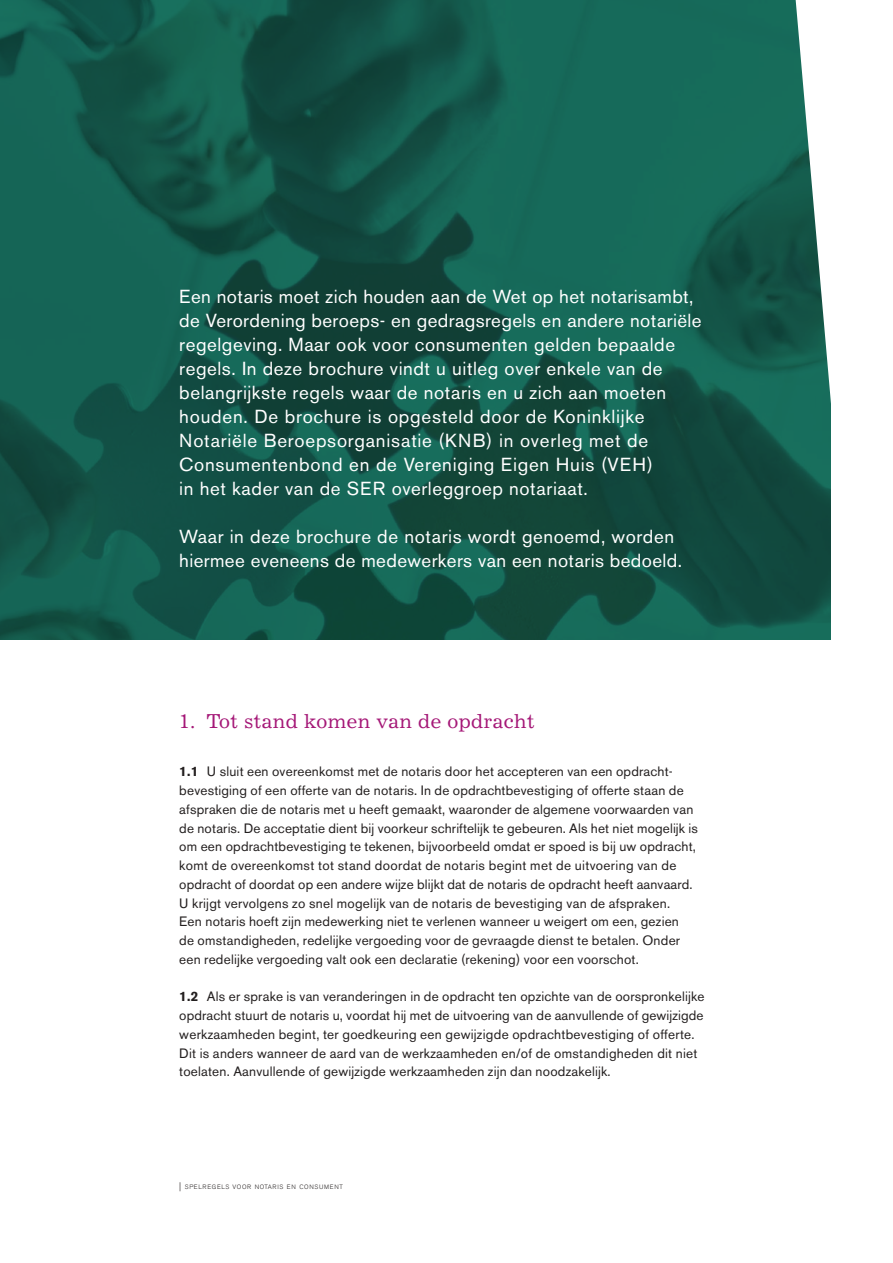
<style>
.page{position:relative;width:893px;height:1263px;background:#fff}
.page>*{position:absolute;margin:0;border:0;box-sizing:border-box;transform-origin:0 0}
.t1{font:19.2px "News 702 BT";letter-spacing:.025em;color:#a51877}
.t2{font:18.75px/24px "Akzidenz Grotesk BE";letter-spacing:.03em;color:#fff}
.t3{font:13.5px/18.8px "Akzidenz Grotesk BE";letter-spacing:.015em;color:#231f1f}
.t4{font:300 6.3px "Akzidenz Grotesk BE";letter-spacing:.105em;color:#231f1f}
.s1{font-weight:700}
.s2{font-size:9px}
</style>
<div class="page">
<img style="left:0;top:0;width:831px;height:640px">
<svg style="left:796px;top:0;width:35px;height:458px"></svg>
<p class="t2" style="left:179px;top:284px;width:524px">Een notaris moet zich houden aan de Wet op het notarisambt, de Verordening beroeps- en gedragsregels en andere notariële regelgeving. Maar ook voor consumenten gelden bepaalde regels. In deze brochure vindt u uitleg over enkele van de belangrijkste regels waar de notaris en u zich aan moeten houden. De brochure is opgesteld door de Koninklijke Notariële Beroepsorganisatie (KNB) in overleg met de Consumentenbond en de Vereniging Eigen Huis (VEH)<br>in het kader van de SER overleggroep notariaat.</p>
<h2 class="t2" style="left:179px;top:524px;width:504px">Waar in deze brochure de notaris wordt genoemd, worden hiermee eveneens de medewerkers van een notaris bedoeld.</h2>
<h1 class="t1" style="left:179px;top:709px;width:357px">1. Tot stand komen van de opdracht</h1>
<p class="t3" style="left:179px;top:762px;width:520px"><span class="s1">1.1</span> U sluit een overeenkomst met de notaris door het accepteren van een opdracht&shy;bevestiging of een offerte van de notaris. In de opdrachtbevestiging of offerte staan de afspraken die de notaris met u heeft gemaakt, waaronder de algemene voorwaarden van de notaris. De acceptatie dient bij voorkeur schriftelijk te gebeuren. Als het niet mogelijk is om een opdrachtbevestiging te tekenen, bijvoorbeeld omdat er spoed is bij uw opdracht, komt de overeenkomst tot stand doordat de notaris begint met de uitvoering van de opdracht of doordat op een andere wijze blijkt dat de notaris de opdracht heeft aanvaard.<br>U krijgt vervolgens zo snel mogelijk van de notaris de bevestiging van de afspraken.<br>Een notaris hoeft zijn medewerking niet te verlenen wanneer u weigert om een, gezien<br>de omstandigheden, redelijke vergoeding voor de gevraagde dienst te betalen. Onder een redelijke vergoeding valt ook een declaratie (rekening) voor een voorschot.</p>
<p class="t3" style="left:179px;top:987px;width:527px"><span class="s1">1.2</span> Als er sprake is van veranderingen in de opdracht ten opzichte van de oorspronkelijke opdracht stuurt de notaris u, voordat hij met de uitvoering van de aanvullende of gewijzigde werkzaamheden begint, ter goedkeuring een gewijzigde opdrachtbevestiging of offerte.<br>Dit is anders wanneer de aard van de werkzaamheden en/of de omstandigheden dit niet toelaten. Aanvullende of gewijzigde werkzaamheden zijn dan noodzakelijk.</p>
<p class="t4" style="left:179px;top:1183px;width:165px"><span class="s2">|</span> SPELREGELS VOOR NOTARIS EN CONSUMENT</p>
</div>
